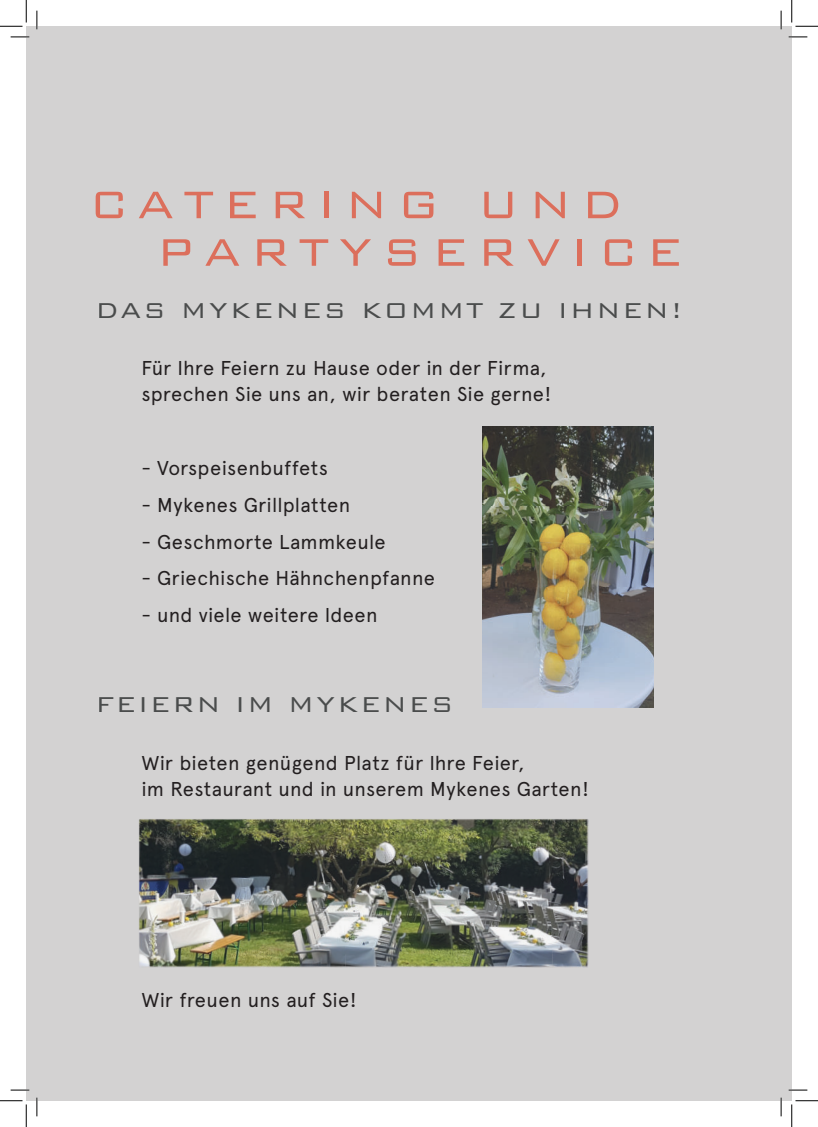
<style>
.page{position:relative;width:818px;height:1127px;background:#fff}
.page>*{position:absolute;margin:0;border:0;box-sizing:border-box;transform-origin:0 0}
.t1{font:300 51.25px/47.5px "Bank Gothic BT";letter-spacing:.185em;color:#dc6f5c}
.t2{font:300 28.75px "Bank Gothic BT";letter-spacing:.07em;color:#4a4c4c}
.t3{font:20px/26.2px "Apercu";letter-spacing:.01em;color:#231f20}
</style>
<div class="page">
<div style="left:26px;top:26px;width:766px;height:1074px;background:#d3d2d2"></div>
<img style="left:483px;top:427px;width:171px;height:280px">
<img style="left:139px;top:819px;width:201px;height:148px">
<img style="left:340px;top:819px;width:207px;height:148px">
<img style="left:547px;top:819px;width:42px;height:148px">
<svg style="left:11px;top:36px;width:18px;height:2px"></svg>
<svg style="left:788px;top:36px;width:19px;height:2px"></svg>
<svg style="left:11px;top:1089px;width:18px;height:1px"></svg>
<svg style="left:788px;top:1089px;width:19px;height:1px"></svg>
<svg style="left:36px;top:11px;width:2px;height:18px"></svg>
<svg style="left:36px;top:1097px;width:2px;height:18px"></svg>
<svg style="left:780px;top:11px;width:2px;height:18px"></svg>
<svg style="left:780px;top:1097px;width:2px;height:18px"></svg>
<svg style="left:0;top:0;width:27px;height:27px"></svg>
<svg style="left:0;top:1100px;width:27px;height:26px"></svg>
<svg style="left:791px;top:0;width:27px;height:27px"></svg>
<svg style="left:791px;top:1100px;width:27px;height:26px"></svg>
<h1 class="t1" style="left:156px;top:180px;width:527px;text-indent:-67px">CATERING UND<br>PARTYSERVICE</h1>
<h2 class="t2" style="left:95px;top:299px;width:589px">DAS MYKENES KOMMT ZU IHNEN!</h2>
<p class="t3" style="left:141px;top:354px;width:411px">Für Ihre Feiern zu Hause oder in der Firma, sprechen Sie uns an, wir beraten Sie gerne!</p>
<p class="t3" style="left:141px;top:454px;width:188px">- Vorspeisenbuffets</p>
<p class="t3" style="left:141px;top:491px;width:210px">- Mykenes Grillplatten</p>
<p class="t3" style="left:141px;top:528px;width:246px">- Geschmorte Lammkeule</p>
<p class="t3" style="left:141px;top:565px;width:295px">- Griechische Hähnchenpfanne</p>
<p class="t3" style="left:141px;top:602px;width:238px">- und viele weitere Ideen</p>
<h2 class="t2" style="left:95px;top:693px;width:360px">FEIERN IM MYKENES</h2>
<p class="t3" style="left:141px;top:749px;width:449px">Wir bieten genügend Platz für Ihre Feier,<br>im Restaurant und in unserem Mykenes Garten!</p>
<p class="t3" style="left:141px;top:986px;width:217px">Wir freuen uns auf Sie!</p>
</div>
